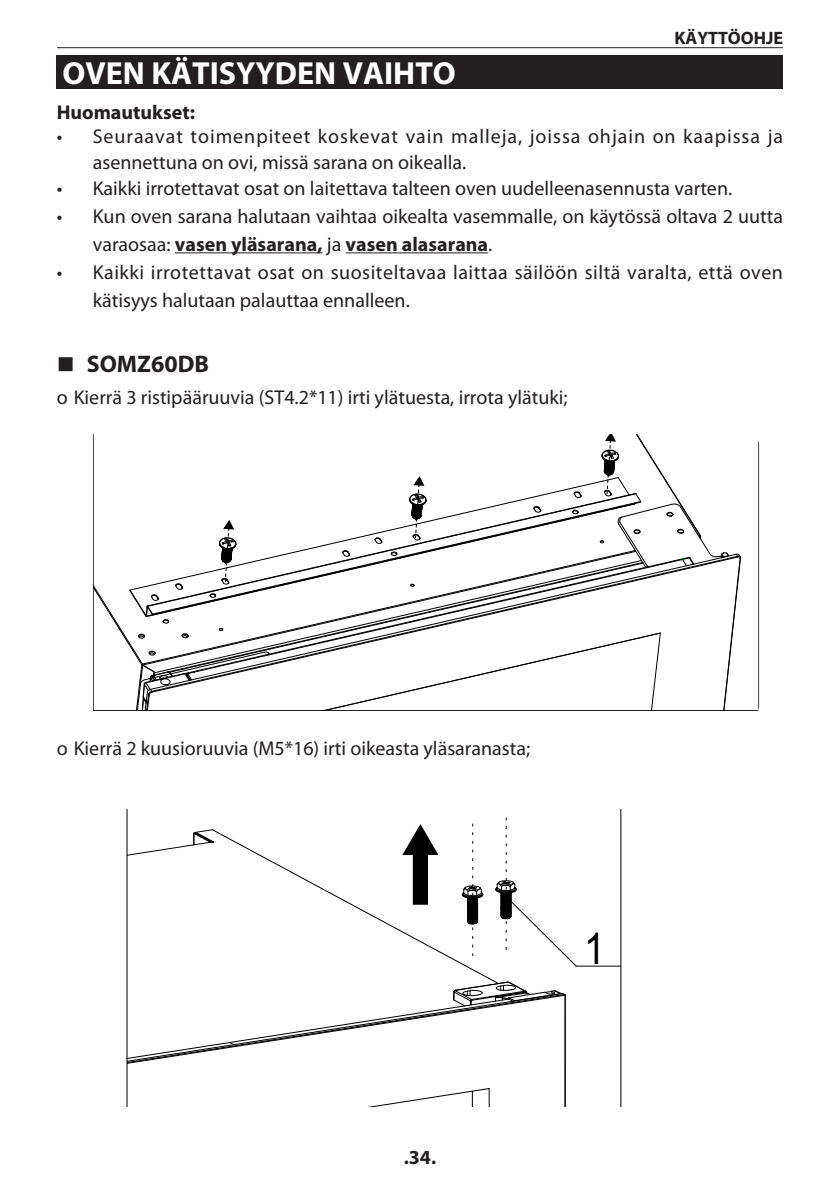
<style>
.page{position:relative;width:840px;height:1191px;background:#fff}
.page>*{position:absolute;margin:0;border:0;box-sizing:border-box;transform-origin:0 0}
.t1{font:43.6px "Arial";color:#000;scale:.86 1}
.t2{font:700 32px "Myriad Pro";color:#fff}
.t3{font:700 24px "Myriad Pro";color:#231f20}
.段落10pt_缩3{font:20px/28px "Myriad Pro";color:#231f20}
.段落10pt_缩3-2{font:20px/28px "Myriad Pro";letter-spacing:.025em;color:#231f20}
.段落10pt_缩3-3{font:20px/26px "Myriad Pro";letter-spacing:.045em;color:#231f20}
.段落10pt黑{font:700 20px "Myriad Pro";color:#231f20}
.t4{font:700 18px "Myriad Pro";color:#231f20}
.s1{font-weight:700}
</style>
<div class="page">
<hr style="left:57px;top:47px;width:725px;height:1px;background:#231f20">
<div style="left:57px;top:55px;width:725px;height:34px;background:#231f20"></div>
<hr style="left:175px;top:252px;width:147px;height:1px;background:#231f20">
<hr style="left:345px;top:252px;width:143px;height:1px;background:#231f20">
<svg style="left:93px;top:434px;width:665px;height:277px"></svg>
<svg style="left:127px;top:809px;width:493px;height:297px"></svg>
<p class="t4" style="left:674px;top:28px;width:110px">KÄYTTÖOHJE</p>
<h1 class="t2" style="left:62px;top:55px;width:394px">OVEN KÄTISYYDEN VAIHTO</h1>
<p class="段落10pt黑" style="left:57px;top:101px;width:140px">Huomautukset:</p>
<p class="段落10pt_缩3-3" style="left:93px;top:123px;width:691px;text-indent:-36px">• Seuraavat toimenpiteet koskevat vain malleja, joissa ohjain on kaapissa ja asennettuna on ovi, missä sarana on oikealla.</p>
<p class="段落10pt_缩3" style="left:57px;top:174px;width:676px">• Kaikki irrotettavat osat on laitettava talteen oven uudelleenasennusta varten.</p>
<p class="段落10pt_缩3" style="left:93px;top:202px;width:691px;text-indent:-36px">• Kun oven sarana halutaan vaihtaa oikealta vasemmalle, on käytössä oltava 2 uutta varaosaa: <span class="s1">vasen yläsarana,</span> ja <span class="s1">vasen alasarana</span>.</p>
<p class="段落10pt_缩3-2" style="left:93px;top:258px;width:691px;text-indent:-36px">• Kaikki irrotettavat osat on suositeltavaa laittaa säilöön siltä varalta, että oven kätisyys halutaan palauttaa ennalleen.</p>
<p class="t3" style="left:87px;top:350px;width:124px">SOMZ60DB</p>
<p class="段落10pt_缩3" style="left:57px;top:383px;width:512px">o Kierrä 3 ristipääruuvia (ST4.2*11) irti ylätuesta, irrota ylätuki;</p>
<p class="段落10pt_缩3" style="left:57px;top:734px;width:474px">o Kierrä 2 kuusioruuvia (M5*16) irti oikeasta yläsaranasta;</p>
<p class="t1" style="left:584px;top:919px;width:26px">1</p>
<p class="段落10pt黑" style="left:403px;top:1145px;width:34px">.34.</p>
</div>
